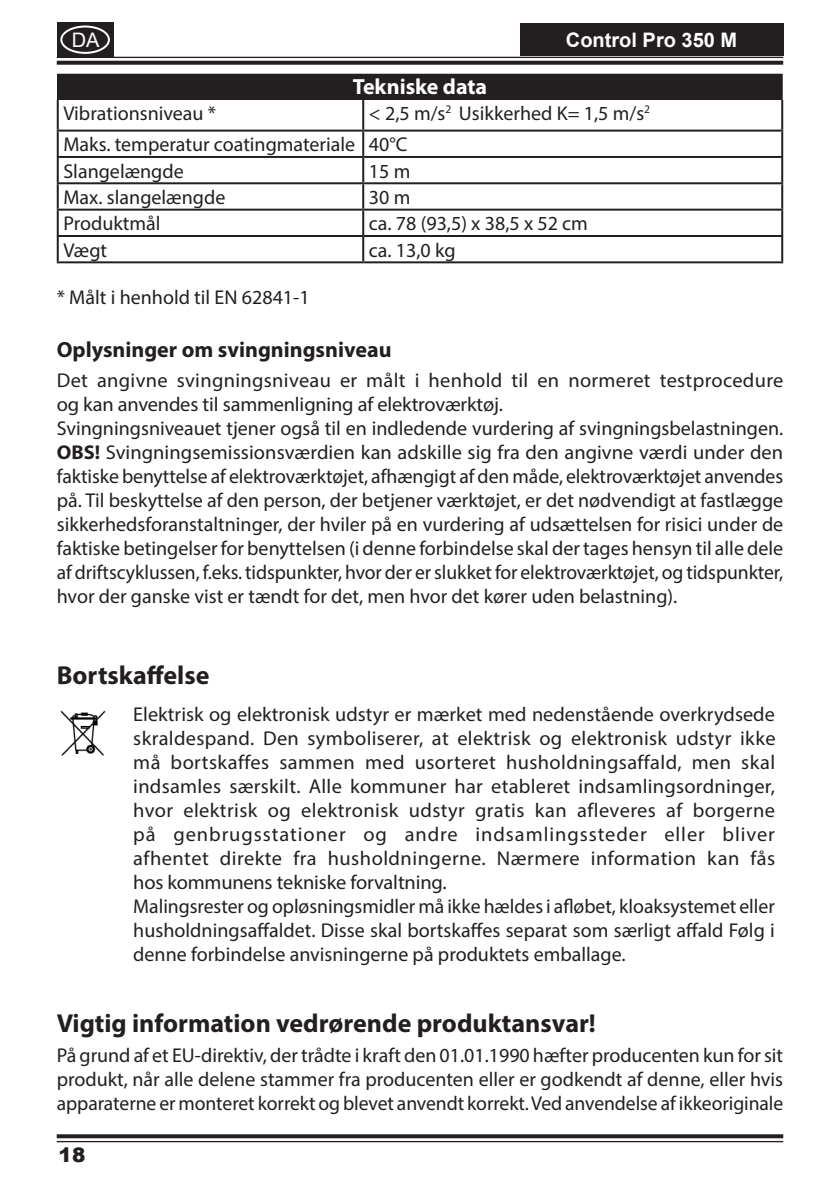
<style>
.page{position:relative;width:840px;height:1191px;background:#fff}
.page>*{position:absolute;margin:0;border:0;box-sizing:border-box;transform-origin:0 0}
._00-Überschrift{font:700 26px "Myriad Pro";color:#231f20}
._01-Fliesstext{font:700 22px "Myriad Pro";color:#231f20}
._02_Überschrift_Sich{font:700 22px "Myriad Pro";color:#fff}
._01-Fliesstext-2{font:20px/24px "Myriad Pro";color:#231f20}
._02_Fließtext{font:20px "Myriad Pro";color:#231f20}
.t1{font:700 20px "Arial";color:#fff}
.t2{font:900 20px "Arial";color:#231f20}
.t3{font:20px "Arial";color:#fff}
.s1{font-weight:700}
</style>
<div class="page">
<hr style="left:57px;top:57px;width:725px;height:1px;background:#231f20">
<svg style="left:57px;top:61px;width:725px;height:4px;background:#322e2f"></svg>
<svg style="left:57px;top:1134px;width:725px;height:4px;background:#322e2f"></svg>
<hr style="left:57px;top:1141px;width:725px;height:1px;background:#231f20">
<div style="left:57px;top:23px;width:56px;height:34px;background:#231f20"></div>
<div style="left:60px;top:26px;width:50px;height:28px;border:2px solid #fff;border-radius:50%"></div>
<div style="left:519px;top:23px;width:263px;height:33px;background:#231f20"></div>
<div style="left:58px;top:74px;width:723px;height:25px;background:#231f20"></div>
<hr style="left:57px;top:74px;width:306px;height:1px;background:#231f20">
<svg style="left:57px;top:75px;width:1px;height:24px"></svg>
<hr style="left:363px;top:74px;width:419px;height:1px;background:#231f20">
<svg style="left:781px;top:75px;width:1px;height:24px"></svg>
<hr style="left:57px;top:99px;width:306px;height:1px;background:#231f20">
<hr style="left:363px;top:99px;width:419px;height:1px;background:#231f20">
<hr style="left:57px;top:100px;width:2px;height:30px;background:#231f20">
<hr style="left:362px;top:100px;width:2px;height:30px;background:#231f20">
<hr style="left:780px;top:100px;width:2px;height:30px;background:#231f20">
<hr style="left:57px;top:130px;width:306px;height:2px;background:#231f20">
<hr style="left:57px;top:132px;width:2px;height:24px;background:#231f20">
<hr style="left:363px;top:130px;width:419px;height:2px;background:#231f20">
<hr style="left:362px;top:132px;width:2px;height:24px;background:#231f20">
<hr style="left:780px;top:132px;width:2px;height:24px;background:#231f20">
<hr style="left:57px;top:156px;width:306px;height:2px;background:#231f20">
<hr style="left:57px;top:158px;width:2px;height:24px;background:#231f20">
<hr style="left:363px;top:156px;width:419px;height:2px;background:#231f20">
<hr style="left:362px;top:158px;width:2px;height:24px;background:#231f20">
<hr style="left:780px;top:158px;width:2px;height:24px;background:#231f20">
<hr style="left:57px;top:182px;width:306px;height:2px;background:#231f20">
<hr style="left:57px;top:184px;width:2px;height:25px;background:#231f20">
<hr style="left:363px;top:182px;width:419px;height:2px;background:#231f20">
<hr style="left:362px;top:184px;width:2px;height:25px;background:#231f20">
<hr style="left:780px;top:184px;width:2px;height:25px;background:#231f20">
<hr style="left:57px;top:209px;width:306px;height:2px;background:#231f20">
<hr style="left:57px;top:211px;width:2px;height:24px;background:#231f20">
<hr style="left:363px;top:209px;width:419px;height:2px;background:#231f20">
<hr style="left:362px;top:211px;width:2px;height:24px;background:#231f20">
<hr style="left:780px;top:211px;width:2px;height:24px;background:#231f20">
<hr style="left:57px;top:235px;width:306px;height:2px;background:#231f20">
<hr style="left:57px;top:237px;width:2px;height:24px;background:#231f20">
<hr style="left:363px;top:235px;width:419px;height:2px;background:#231f20">
<hr style="left:362px;top:237px;width:2px;height:24px;background:#231f20">
<hr style="left:780px;top:237px;width:2px;height:24px;background:#231f20">
<hr style="left:57px;top:261px;width:306px;height:2px;background:#231f20">
<hr style="left:363px;top:261px;width:419px;height:2px;background:#231f20">
<img style="left:60px;top:710px;width:46px;height:46px">
<p class="t3" style="left:72px;top:26px;width:29px">DA</p>
<p class="t1" style="left:565px;top:26px;width:173px">Control Pro 350 M</p>
<p class="_02_Überschrift_Sich" style="left:352px;top:72px;width:136px">Tekniske data</p>
<p class="_02_Fließtext" style="left:63px;top:101px;width:154px">Vibrationsniveau *</p>
<p class="_02_Fließtext" style="left:369px;top:101px;width:283px">&lt; 2,5 m/s<sup>2</sup> Usikkerhed K= 1,5 m/s<sup>2</sup></p>
<p class="_02_Fließtext" style="left:63px;top:132px;width:293px">Maks. temperatur coatingmateriale</p>
<p class="_02_Fließtext" style="left:369px;top:132px;width:40px">40°C</p>
<p class="_02_Fließtext" style="left:63px;top:159px;width:122px">Slangelængde</p>
<p class="_02_Fließtext" style="left:369px;top:159px;width:43px">15 m</p>
<p class="_02_Fließtext" style="left:63px;top:185px;width:163px">Max. slangelængde</p>
<p class="_02_Fließtext" style="left:369px;top:185px;width:43px">30 m</p>
<p class="_02_Fließtext" style="left:63px;top:211px;width:98px">Produktmål</p>
<p class="_02_Fließtext" style="left:369px;top:211px;width:220px">ca. 78 (93,5) x 38,5 x 52 cm</p>
<p class="_02_Fließtext" style="left:63px;top:238px;width:45px">Vægt</p>
<p class="_02_Fließtext" style="left:369px;top:238px;width:88px">ca. 13,0 kg</p>
<p class="_01-Fliesstext-2" style="left:57px;top:284px;width:254px">* Målt i henhold til EN 62841-1</p>
<p class="_01-Fliesstext" style="left:57px;top:335px;width:336px">Oplysninger om svingningsniveau</p>
<p class="_01-Fliesstext-2" style="left:57px;top:368px;width:727px">Det angivne svingningsniveau er målt i henhold til en normeret testprocedure og kan anvendes til sammenligning af elektroværktøj.<br>Svingningsniveauet tjener også til en indledende vurdering af svingningsbelastningen.<br><span class="s1">OBS!</span> Svingningsemissionsværdien kan adskille sig fra den angivne værdi under den faktiske benyttelse af elektroværktøjet, afhængigt af den måde, elektroværktøjet anvendes på. Til beskyttelse af den person, der betjener værktøjet, er det nødvendigt at fastlægge sikkerhedsforanstaltninger, der hviler på en vurdering af udsættelsen for risici under de faktiske betingelser for benyttelsen (i denne forbindelse skal der tages hensyn til alle dele af driftscyklussen, f.eks. tidspunkter, hvor der er slukket for elektroværktøjet, og tidspunkter, hvor der ganske vist er tændt for det, men hvor det kører uden belastning).</p>
<p class="_00-Überschrift" style="left:57px;top:658px;width:154px">Bortskaffelse</p>
<p class="_01-Fliesstext-2" style="left:133px;top:701px;width:643px">Elektrisk og elektronisk udstyr er mærket med nedenstående overkrydsede skraldespand. Den symboliserer, at elektrisk og elektronisk udstyr ikke må bortskaffes sammen med usorteret husholdningsaffald, men skal indsamles særskilt. Alle kommuner har etableret indsamlingsordninger, hvor elektrisk og elektronisk udstyr gratis kan afleveres af borgerne på genbrugsstationer og andre indsamlingssteder eller bliver afhentet direkte fra husholdningerne. Nærmere information kan fås hos kommunens tekniske forvaltning.<br>Malingsrester og opløsningsmidler må ikke hældes i afløbet, kloaksystemet eller husholdningsaffaldet. Disse skal bortskaffes separat som særligt affald Følg i denne forbindelse anvisningerne på produktets emballage.</p>
<p class="_00-Überschrift" style="left:57px;top:1006px;width:540px">Vigtig information vedrørende produktansvar!</p>
<p class="_01-Fliesstext-2" style="left:57px;top:1043px;width:727px;text-align:justify">På grund af et EU-direktiv, der trådte i kraft den 01.01.1990 hæfter producenten kun for sit produkt, når alle delene stammer fra producenten eller er godkendt af denne, eller hvis apparaterne er monteret korrekt og blevet anvendt korrekt. Ved anvendelse af ikkeoriginale</p>
<p class="t2" style="left:59px;top:1140px;width:28px">18</p>
</div>
